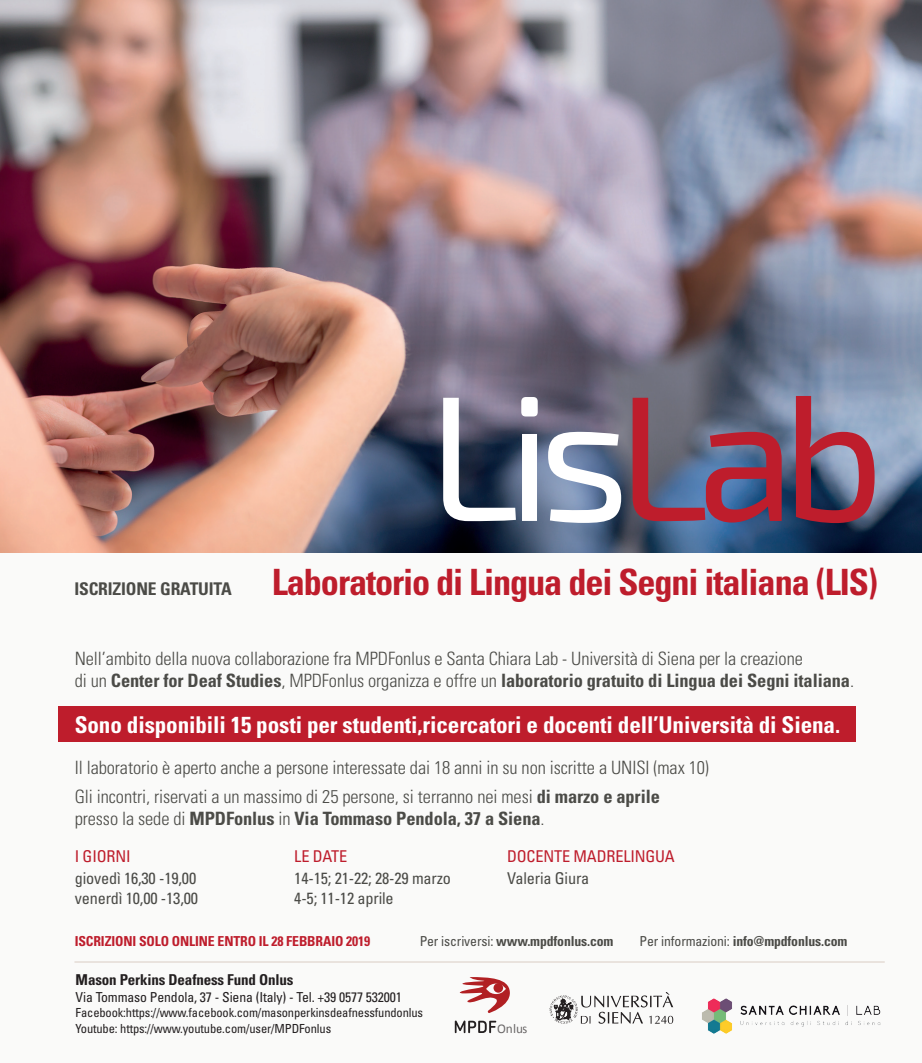
<style>
.page{position:relative;width:922px;height:1063px;background:#fff}
.page>*{position:absolute;margin:0;border:0;box-sizing:border-box;transform-origin:0 0}
.t1{font:178.5px "Exo 2";letter-spacing:-.07em;color:#fff}
.t2{font:700 condensed 36.25px "Univers LT Std";letter-spacing:-.03em;color:#be1d2c}
.t3{font:700 condensed 23.12px "Univers LT Std";letter-spacing:-.005em;color:#fff}
.t4{font:300 condensed 18.38px/22px "Univers LT Std";letter-spacing:-.005em;color:#4b4b47}
.t5{font:700 condensed 18.38px "Univers LT Std";letter-spacing:-.005em;color:#4b4b47}
.t6{font:700 condensed 17.5px "Univers LT Std";letter-spacing:-.01em;color:#4b4b47}
.t7{font:condensed 16.25px/19.5px "Univers LT Std";letter-spacing:-.01em;color:#4b4b47}
.t8{font:condensed 16.25px "Univers LT Std";letter-spacing:-.01em;color:#be1d2c}
.t9{font:700 condensed 15px "Univers LT Std";letter-spacing:-.01em;color:#231f20}
.t10{font:700 condensed 13.75px "Univers LT Std";letter-spacing:-.01em;color:#4b4b47}
.t11{font:condensed 13.75px "Univers LT Std";letter-spacing:-.01em;color:#231f20}
.t12{font:700 condensed 13.75px "Univers LT Std";letter-spacing:-.01em;color:#be1d2c}
.t13{font:13.38px "Calibri";color:#231f20}
.t14{font:condensed 12.5px/16.5px "Univers LT Std";letter-spacing:-.01em;color:#231f20}
.s1{color:#be1d2c}
.s2{font-weight:700}
.s3{font-weight:300}
.s4{font-weight:400}
</style>
<div class="page">
<div style="left:0;top:553px;width:921px;height:510px;background:#fafaf9"></div>
<img style="left:0;top:0;width:921px;height:553px">
<svg style="left:454px;top:1021px;width:42px;height:12px"></svg>
<svg style="left:459px;top:977px;width:51px;height:36px"></svg>
<div style="left:493px;top:983px;width:10px;height:10px;background:#b12023;border-radius:50%"></div>
<hr style="left:74px;top:961px;width:810px;height:2px;background:#e0d5ce">
<div style="left:58px;top:707px;width:797px;height:35px;background:#be1d2c"></div>
<svg style="left:549px;top:992px;width:124px;height:32px"></svg>
<img style="left:702px;top:998px;width:179px;height:36px">
<p class="t6" style="left:74px;top:578px;width:159px">ISCRIZIONE GRATUITA</p>
<h1 class="t1" style="left:428px;top:333px;width:457px">Lis<span class="s1">Lab</span></h1>
<h2 class="t2" style="left:272px;top:560px;width:607px">Laboratorio di Lingua dei Segni italiana (LIS)</h2>
<p class="t4" style="left:75px;top:647px;width:780px">Nell’ambito della nuova collaborazione fra MPDFonlus e Santa Chiara Lab - Università di Siena per la creazione<br>di un <span class="s2">Center for Deaf Studies</span>, MPDFonlus organizza e offre un <span class="s2">laboratorio gratuito di Lingua dei Segni italiana</span>.</p>
<p class="t3" style="left:75px;top:711px;width:766px">Sono disponibili 15 posti per studenti,ricercatori e docenti dell’Università di Siena.</p>
<p class="t4" style="left:75px;top:753px;width:635px;line-height:28.8px">Il laboratorio è aperto anche a persone interessate dai 18 anni in su non iscritte a UNISI (max 10)<br>Gli incontri, riservati a un massimo di 25 persone, si terranno nei mesi <span class="s2">di marzo e aprile</span></p>
<p class="t5" style="left:75px;top:808px;width:471px"><span class="s3">presso la sede di</span> MPDFonlus <span class="s3">in</span> Via Tommaso Pendola, 37 a Siena<span class="s3">.</span></p>
<p class="t8" style="left:294px;top:846px;width:54px">LE DATE</p>
<p class="t7" style="left:294px;top:869px;width:158px">14-15; 21-22; 28-29 marzo<br>4-5; 11-12 aprile</p>
<p class="t8" style="left:75px;top:846px;width:57px">I GIORNI</p>
<p class="t7" style="left:75px;top:869px;width:125px">giovedì 16,30 -19,00 venerdì 10,00 -13,00</p>
<p class="t8" style="left:507px;top:846px;width:169px">DOCENTE MADRELINGUA</p>
<p class="t7" style="left:507px;top:869px;width:84px">Valeria Giura</p>
<p class="t12" style="left:75px;top:933px;width:297px">ISCRIZIONI SOLO ONLINE ENTRO IL 28 FEBBRAIO 2019</p>
<p class="t10" style="left:419px;top:933px;width:195px"><span class="s4">Per iscriversi:</span> www.mpdfonlus.com</p>
<p class="t10" style="left:639px;top:933px;width:209px"><span class="s4">Per informazioni:</span> info@mpdfonlus.com</p>
<p class="t9" style="left:76px;top:971px;width:219px">Mason Perkins Deafness Fund Onlus</p>
<p class="t11" style="left:76px;top:988px;width:328px">Via Tommaso Pendola, 37 - Siena (Italy) - Tel. +39 0577 532001</p>
<p class="t14" style="left:76px;top:1004px;width:349px">Facebook:https://www.facebook.com/masonperkinsdeafnessfundonlus<br>Youtube: https://www.youtube.com/user/MPDFonlus</p>
<p class="t13" style="left:497px;top:1020px;width:32px">Onlus</p>
</div>
